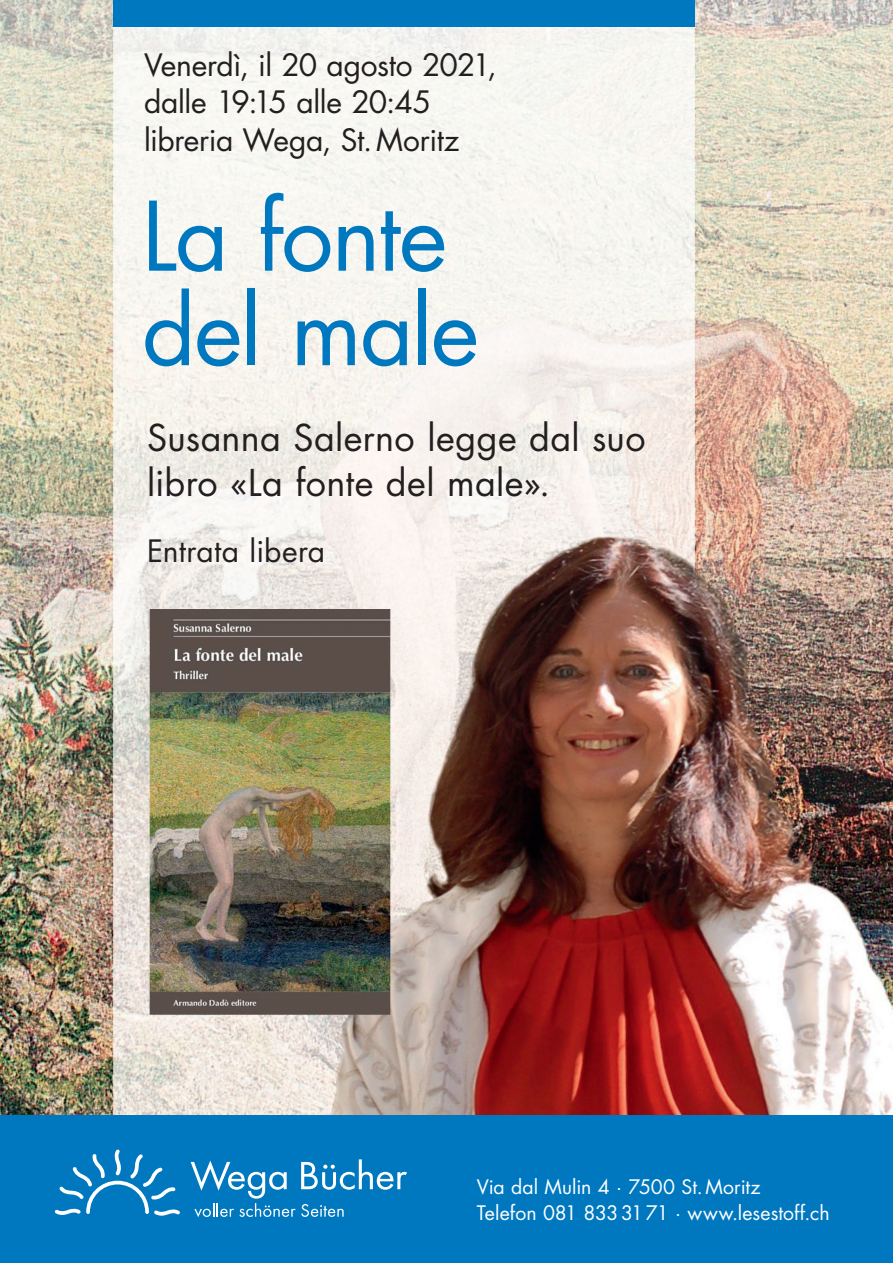
<style>
.page{position:relative;width:893px;height:1263px;background:#fff}
.page>*{position:absolute;margin:0;border:0;box-sizing:border-box;transform-origin:0 0}
.t1{font:93px/94.5px "Futura Std";letter-spacing:-.02em;color:#0078c0}
.t2{font:36px/45px "Futura Std";letter-spacing:.01em;color:#231f20}
.t3{font:30px/37.5px "Futura Std";letter-spacing:-.01em;color:#231f20}
.t4{font:19.5px/26px "Futura Std";letter-spacing:.005em;color:#fff}
</style>
<div class="page">
<img style="left:0;top:0;width:893px;height:1116px">
<div style="left:113px;top:0;width:582px;height:26px;background:#0078c0"></div>
<div style="left:0;top:1116px;width:893px;height:147px;background:#0078c0"></div>
<svg style="left:55px;top:1149px;width:125px;height:67px"></svg>
<svg style="left:191px;top:1159px;width:216px;height:58px"></svg>
<p class="t3" style="left:144px;top:46px;width:354px">Venerdì, il 20 agosto 2021, dalle 19:15 alle 20:45 libreria Wega, St.Moritz</p>
<h1 class="t1" style="left:142px;top:190px;width:339px">La fonte del male</h1>
<p class="t2" style="left:147px;top:416px;width:500px">Susanna Salerno legge dal suo libro «La fonte del male».</p>
<p class="t3" style="left:147px;top:533px;width:180px">Entrata libera</p>
<p class="t4" style="left:477px;top:1174px;width:354px">Via dal Mulin 4 · 7500 St.Moritz<br>Telefon 081 8333171 · www.lesestoff.ch</p>
</div>
